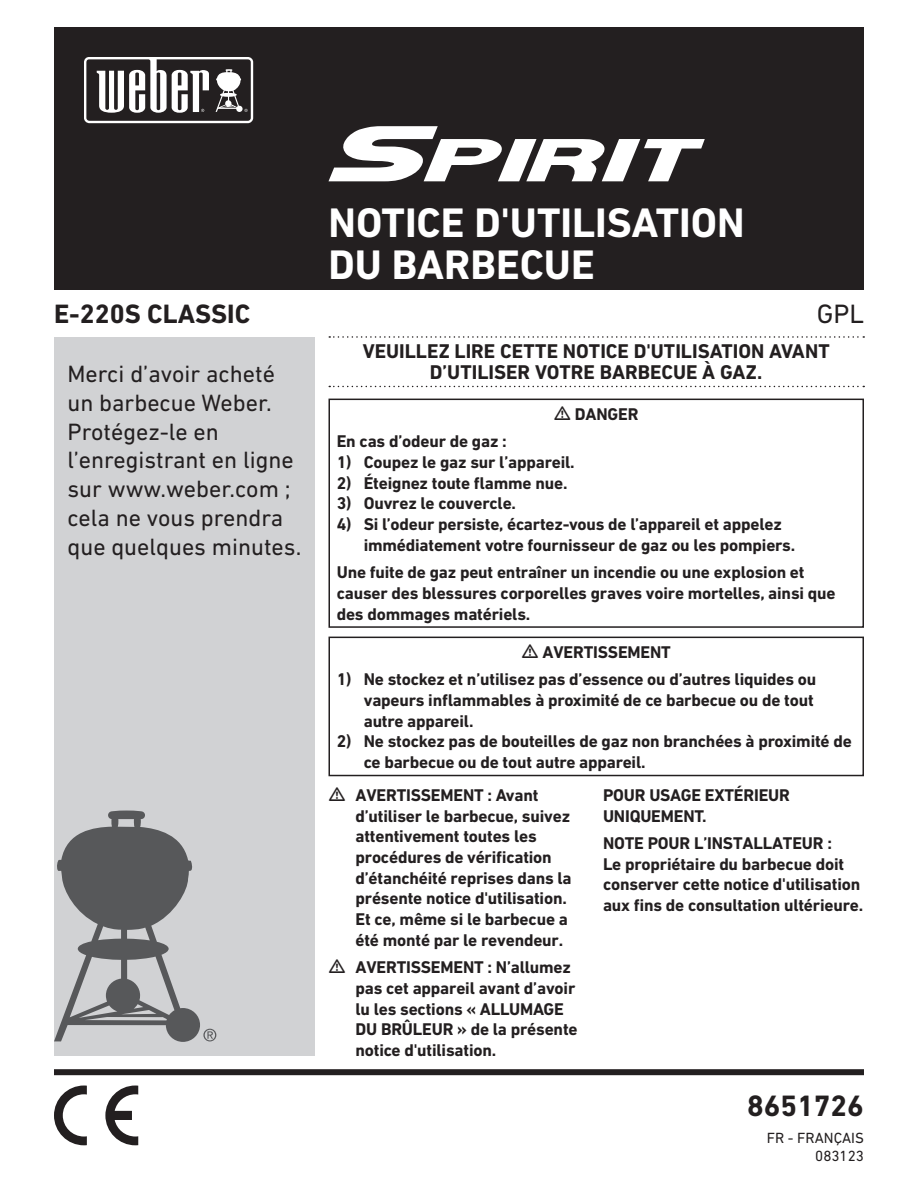
<style>
.page{position:relative;width:918px;height:1188px;background:#fff}
.page>*{position:absolute;margin:0;border:0;box-sizing:border-box;transform-origin:0 0}
.t1{font:700 42px/42px "DIN Next LT Pro";color:#fff}
.t2{font:700 30px "DIN Next LT Pro";color:#231f20}
.t3{font:700 27px "DIN Next LT Pro";color:#231f20}
.t4{font:27px "DIN Next LT Pro";color:#231f20}
.t5{font:24px/28.8px "DIN Next LT Pro";color:#231f20}
.t6{font:700 20.25px/21px "DIN Next LT Pro";color:#231f20;text-align:center}
.t7{font:700 17.25px/20.7px "DIN Next LT Pro";letter-spacing:-.01em;color:#231f20}
.t8{font:15px/18px "DIN Next LT Pro";color:#231f20;text-align:right}
</style>
<div class="page">
<div style="left:54px;top:337px;width:261px;height:719px;background:#d1d2d4"></div>
<svg style="left:329px;top:336px;width:535px;height:2px"></svg>
<svg style="left:329px;top:386px;width:535px;height:1px"></svg>
<div style="left:328px;top:399px;width:536px;height:229px;border:2px solid #231f20"></div>
<div style="left:328px;top:637px;width:536px;height:139px;border:2px solid #231f20"></div>
<div style="left:54px;top:27px;width:810px;height:262px;background:#231f20"></div>
<div style="left:54px;top:1069px;width:810px;height:6px;background:#231f20"></div>
<svg style="left:54px;top:811px;width:162px;height:231px"></svg>
<svg style="left:81px;top:54px;width:175px;height:72px"></svg>
<svg style="left:84px;top:57px;width:169px;height:66px"></svg>
<svg style="left:329px;top:126px;width:376px;height:55px"></svg>
<svg style="left:54px;top:1086px;width:33px;height:59px"></svg>
<svg style="left:105px;top:1086px;width:33px;height:59px"></svg>
<h1 class="t1" style="left:328px;top:201px;width:418px">NOTICE D'UTILISATION<br>DU BARBECUE</h1>
<h3 class="t3" style="left:54px;top:298px;width:198px">E-220S CLASSIC</h3>
<h3 class="t4" style="left:817px;top:298px;width:49px">GPL</h3>
<h3 class="t5" style="left:68px;top:359px;width:235px">Merci d’avoir acheté un barbecue Weber.<br>Protégez-le en l’enregistrant en ligne sur www.weber.com ; cela ne vous prendra que quelques minutes.</h3>
<p class="t6" style="left:363px;top:341px;width:469px">VEUILLEZ LIRE CETTE NOTICE D'UTILISATION AVANT<br>D’UTILISER VOTRE BARBECUE À GAZ.</p>
<p class="t7" style="left:575px;top:403px;width:65px">DANGER</p>
<p class="t7" style="left:337px;top:431px;width:172px">En cas d’odeur de gaz :</p>
<p class="t7" style="left:337px;top:452px;width:240px">1) Coupez le gaz sur l’appareil.</p>
<p class="t7" style="left:337px;top:472px;width:232px">2) Éteignez toute flamme nue.</p>
<p class="t7" style="left:337px;top:493px;width:181px">3) Ouvrez le couvercle.</p>
<p class="t7" style="left:364px;top:514px;width:433px;text-indent:-27px">4) Si l’odeur persiste, écartez-vous de l’appareil et appelez immédiatement votre fournisseur de gaz ou les pompiers.</p>
<p class="t7" style="left:337px;top:562px;width:500px">Une fuite de gaz peut entraîner un incendie ou une explosion et causer des blessures corporelles graves voire mortelles, ainsi que des dommages matériels.</p>
<p class="t7" style="left:543px;top:641px;width:130px">AVERTISSEMENT</p>
<p class="t7" style="left:364px;top:669px;width:454px;text-indent:-27px">1) Ne stockez et n’utilisez pas d’essence ou d’autres liquides ou vapeurs inflammables à proximité de ce barbecue ou de tout autre appareil.</p>
<p class="t7" style="left:364px;top:731px;width:490px;text-indent:-27px">2) Ne stockez pas de bouteilles de gaz non branchées à proximité de ce barbecue ou de tout autre appareil.</p>
<p class="t7" style="left:355px;top:785px;width:218px">AVERTISSEMENT : Avant d’utiliser le barbecue, suivez attentivement toutes les procédures de vérification d’étanchéité reprises dans la présente notice d'utilisation.<br>Et ce, même si le barbecue a été monté par le revendeur.</p>
<p class="t7" style="left:355px;top:957px;width:224px">AVERTISSEMENT : N’allumez pas cet appareil avant d’avoir lu les sections « ALLUMAGE<br>DU BRÛLEUR » de la présente notice d'utilisation.</p>
<h2 class="t2" style="left:747px;top:1088px;width:118px">8651726</h2>
<p class="t8" style="left:767px;top:1129px;width:99px">FR - FRANÇAIS<br>083123</p>
<p class="t7" style="left:603px;top:785px;width:189px">POUR USAGE EXTÉRIEUR<br>UNIQUEMENT.</p>
<p class="t7" style="left:603px;top:833px;width:262px">NOTE POUR L’INSTALLATEUR :<br>Le propriétaire du barbecue doit conserver cette notice d'utilisation aux fins de consultation ultérieure.</p>
</div>
